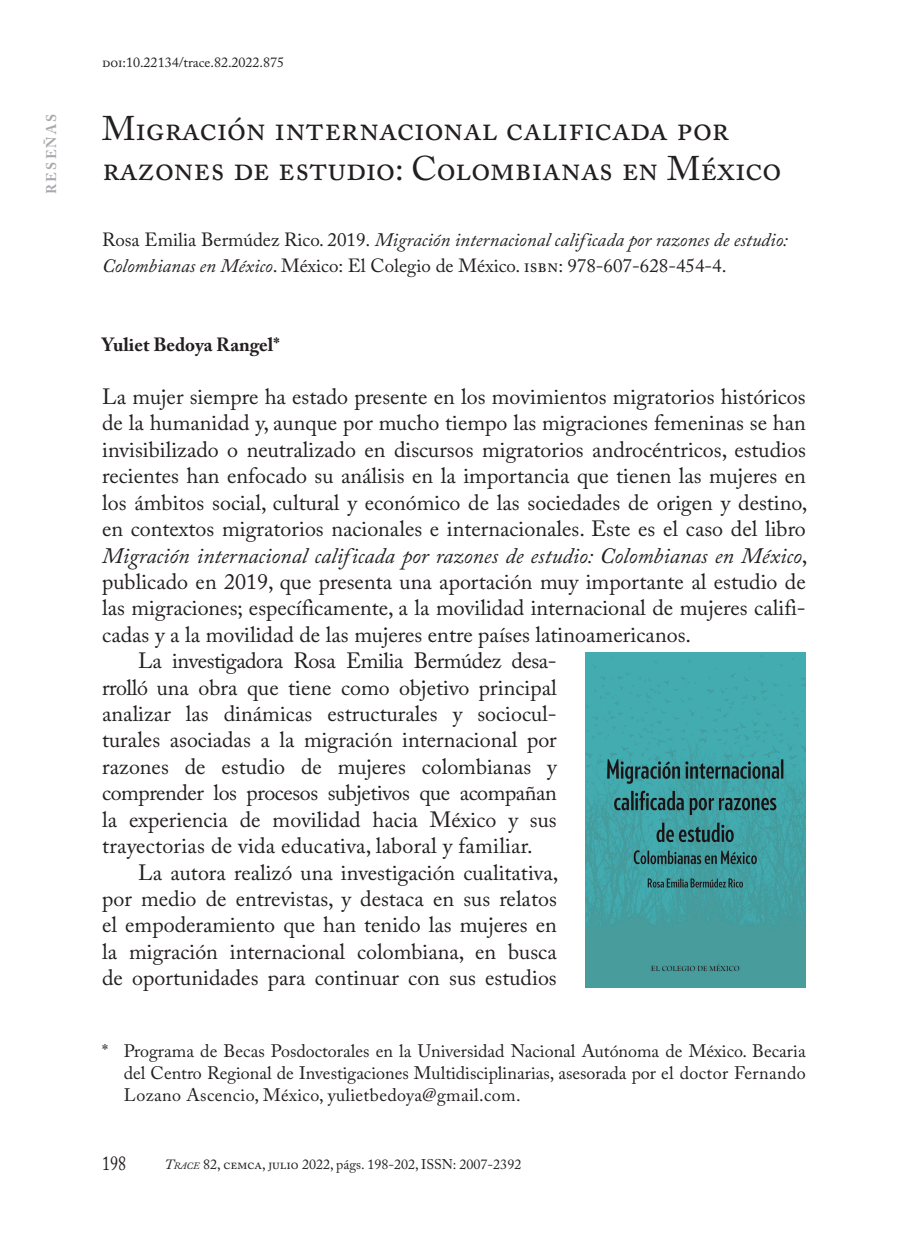
<style>
.page{position:relative;width:908px;height:1248px;background:#fff}
.page>*{position:absolute;margin:0;border:0;box-sizing:border-box;transform-origin:0 0}
.Título_artículo_As{font:34px/40px "Adobe Caslon Pro";color:#231f20}
.Texto_s_sangría_As{font:22px/26.4px "Adobe Caslon Pro";color:#231f20;text-align:justify}
.Texto_sangría_As{font:22px/26.4px "Adobe Caslon Pro";color:#231f20;text-align:justify}
.t1{font:20px "Adobe Caslon Pro";color:#231f20;scale:.8 1}
.Autor_As{font:19px/26.4px "Adobe Caslon Pro";color:#231f20}
.Autor_As-2{font:700 19px "Adobe Caslon Pro";color:#231f20}
.Notas_As{font:18px/21.6px "Adobe Caslon Pro";color:#231f20;text-align:justify}
.t2{font:14px "Adobe Caslon Pro";color:#231f20}
.t3{font:700 14px "Adobe Caslon Pro";letter-spacing:.155em;color:#a8a9ad}
.s1{font-style:italic}
.s2{font-style:italic;font-size:9.8px}
</style>
<div class="page">
<img style="left:585px;top:653px;width:220px;height:333px">
<p class="t3" style="left:43px;top:194px;width:82px;rotate:-90deg">RESEÑAS</p>
<p class="t2" style="left:102px;top:54px;width:183px">doi:10.22134/trace.82.2022.875</p>
<p class="Título_artículo_As" style="left:102px;top:108px;width:680px">Migración internacional calificada por razones de estudio: Colombianas en México</p>
<p class="Autor_As" style="left:102px;top:226px;width:687px">Rosa Emilia Bermúdez Rico. 2019. <span class="s1">Migración internacional calificada por razones de estudio:<br>Colombianas en México</span>. México: El Colegio de México. isbn: 978-607-628-454-4.</p>
<p class="Autor_As-2" style="left:102px;top:333px;width:179px">Yuliet Bedoya Rangel*</p>
<p class="Texto_s_sangría_As" style="left:102px;top:383px;width:706px">La mujer siempre ha estado presente en los movimientos migratorios históricos de la humanidad y, aunque por mucho tiempo las migraciones femeninas se han invisibilizado o neutralizado en discursos migratorios androcéntricos, estudios recientes han enfocado su análisis en la importancia que tienen las mujeres en los ámbitos social, cultural y económico de las sociedades de origen y destino, en contextos migratorios nacionales e internacionales. Este es el caso del libro <span class="s1">Migración internacional calificada por razones de estudio: Colombianas en México</span>, publicado en 2019, que presenta una aportación muy importante al estudio de las migraciones; específicamente, a la movilidad internacional de mujeres califi&shy;cadas y a la movilidad de las mujeres entre países latinoamericanos.</p>
<p class="Texto_sangría_As" style="left:102px;top:647px;width:456px;text-indent:36px">La investigadora Rosa Emilia Bermúdez desa&shy;rrolló una obra que tiene como objetivo principal analizar las dinámicas estructurales y sociocul&shy;turales asociadas a la migración internacional por razones de estudio de mujeres colombianas y comprender los procesos subjetivos que acompañan la experiencia de movilidad hacia México y sus trayectorias de vida educativa, laboral y familiar.</p>
<p class="Texto_sangría_As" style="left:102px;top:858px;width:457px;text-indent:36px">La autora realizó una investigación cualitativa, por medio de entrevistas, y destaca en sus relatos el empoderamiento que han tenido las mujeres en la migración internacional colombiana, en busca de oportunidades para continuar con sus estudios</p>
<p class="Notas_As" style="left:124px;top:1040px;width:683px;text-indent:-22px">* Programa de Becas Posdoctorales en la Universidad Nacional Autónoma de México. Becaria del Centro Regional de Investigaciones Multidisciplinarias, asesorada por el doctor Fernando Lozano Ascencio, México, yulietbedoya@gmail.com.</p>
<p class="t1" style="left:102px;top:1151px;width:31px">198</p>
<p class="t2" style="left:164px;top:1155px;width:358px"><span class="s1">T</span><span class="s2">RACE</span> 82, cemca, julio 2022, págs. 198-202, ISSN: 2007-2392</p>
</div>
